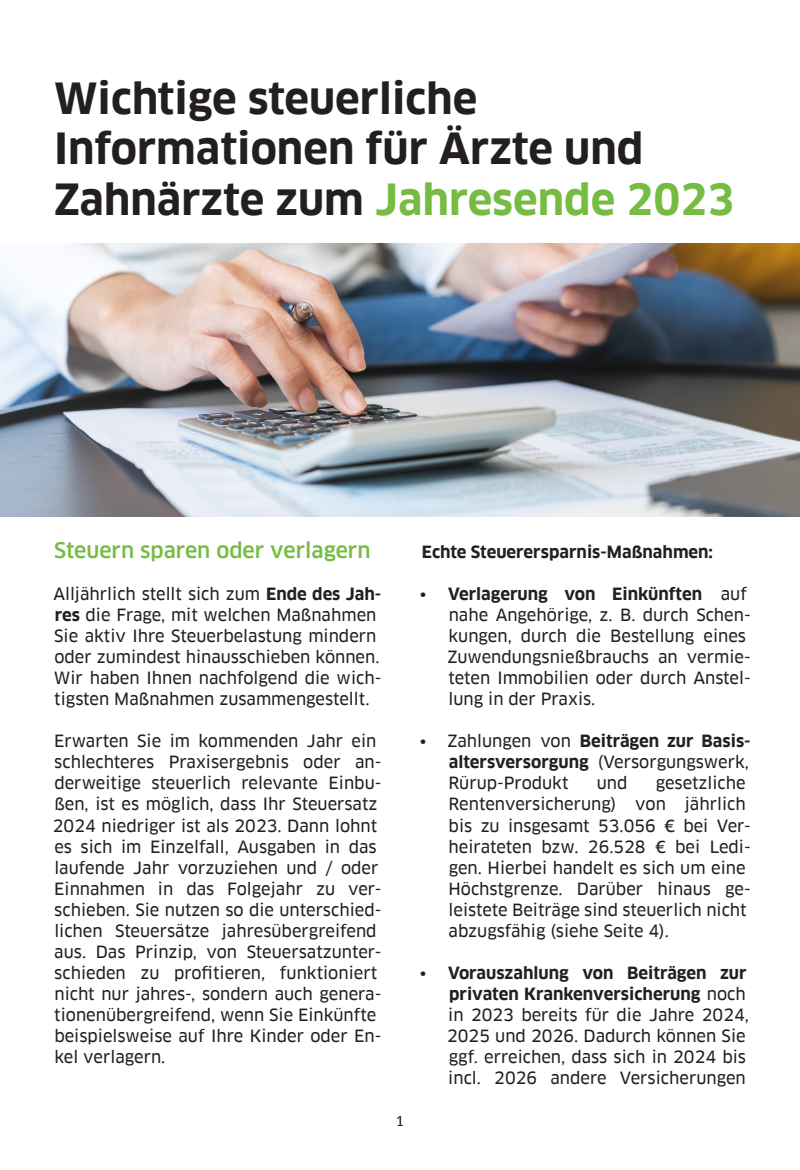
<style>
.page{position:relative;width:800px;height:1170px;background:#fff}
.page>*{position:absolute;margin:0;border:0;box-sizing:border-box;transform-origin:0 0}
.t1{font:700 42px/50.4px "Clan Pro";color:#231f20}
.t2{font:500 21px "Clan Pro";color:#76bb42}
.t3{font:16.5px/21px "Clan Pro News";color:#231f20}
.t4{font:700 16.5px/21px "Clan Pro";color:#231f20;text-align:right}
.t5{font:13.5px "Clan Pro News";color:#231f20}
.s1{color:#76bb42}
.s2{font-family:"Clan Pro";font-weight:700}
.s3{font-family:"Clan Pro News";font-weight:400}
</style>
<div class="page">
<img style="left:0;top:243px;width:799px;height:273px">
<h1 class="t1" style="left:54px;top:73px;width:681px">Wichtige steuerliche<br>Informationen für Ärzte und<br>Zahnärzte zum <span class="s1">Jahresende 2023</span></h1>
<p class="t2" style="left:54px;top:541px;width:318px">Steuern sparen oder verlagern</p>
<p class="t3" style="left:53px;top:583px;width:329px">Alljährlich stellt sich zum <span class="s2">Ende des Jah&shy;res</span> die Frage, mit welchen Maßnahmen Sie aktiv Ihre Steuerbelastung mindern oder zumindest hinausschieben können.<br>Wir haben Ihnen nachfolgend die wich&shy;tigsten Maßnahmen zusammengestellt.</p>
<p class="t3" style="left:53px;top:730px;width:330px">Erwarten Sie im kommenden Jahr ein schlechteres Praxisergebnis oder an&shy;derweitige steuerlich relevante Einbu&shy;ßen, ist es möglich, dass Ihr Steuersatz 2024 niedriger ist als 2023. Dann lohnt es sich im Einzelfall, Ausgaben in das laufende Jahr vorzuziehen und / oder Einnahmen in das Folgejahr zu ver&shy;schieben. Sie nutzen so die unterschied&shy;lichen Steuersätze jahresübergreifend aus. Das Prinzip, von Steuersatzunter&shy;schieden zu pro昀椀tieren, funktioniert nicht nur jahres-, sondern auch genera&shy;tionenübergreifend, wenn Sie Einkünfte beispielsweise auf Ihre Kinder oder En&shy;kel verlagern.</p>
<p class="t5" style="left:395px;top:1113px;width:10px">1</p>
<p class="t4" style="left:422px;top:541px;width:292px">Echte Steuerersparnis-Maßnahmen:</p>
<p class="t4" style="left:419px;top:583px;width:329px"><span class="s3">•</span> Verlagerung von Einkünften <span class="s3">auf</span></p>
<p class="t3" style="left:447px;top:604px;width:305px">nahe Angehörige, z. B. durch Schen&shy;kungen, durch die Bestellung eines<br>Zuwendungsnießbrauchs an vermie&shy;teten Immobilien oder durch Anstel&shy;lung in der Praxis.</p>
<p class="t4" style="left:419px;top:730px;width:332px"><span class="s3">• Zahlungen von</span> Beiträgen zur Basis-</p>
<p class="t3" style="left:448px;top:751px;width:302px"><span class="s2">altersversorgung</span> (Versorgungswerk,<br>Rürup-Produkt</p>
<p class="t3" style="left:448px;top:772px;width:304px;text-indent:207px">gesetzliche<br>Rentenversicherung) von jährlich bis zu insgesamt 53.056 € bei Ver&shy;heirateten bzw. 26.528 € bei Ledi&shy;gen. Hierbei handelt es sich um eine<br>Höchstgrenze. Darüber hinaus ge&shy;leistete Beiträge sind steuerlich nicht abzugsfähig (siehe Seite 4).</p>
<p class="t4" style="left:419px;top:961px;width:328px"><span class="s3">•</span> Vorauszahlung von Beiträgen zur privaten Krankenversicherung <span class="s3">noch</span></p>
<p class="t3" style="left:447px;top:1003px;width:303px">in 2023 bereits für die Jahre 2024, 2025 und 2026. Dadurch können Sie ggf. erreichen, dass sich in 2024 bis incl. 2026 andere Versicherungen</p>
<p class="t3" style="left:596px;top:772px;width:32px">und</p>
</div>
